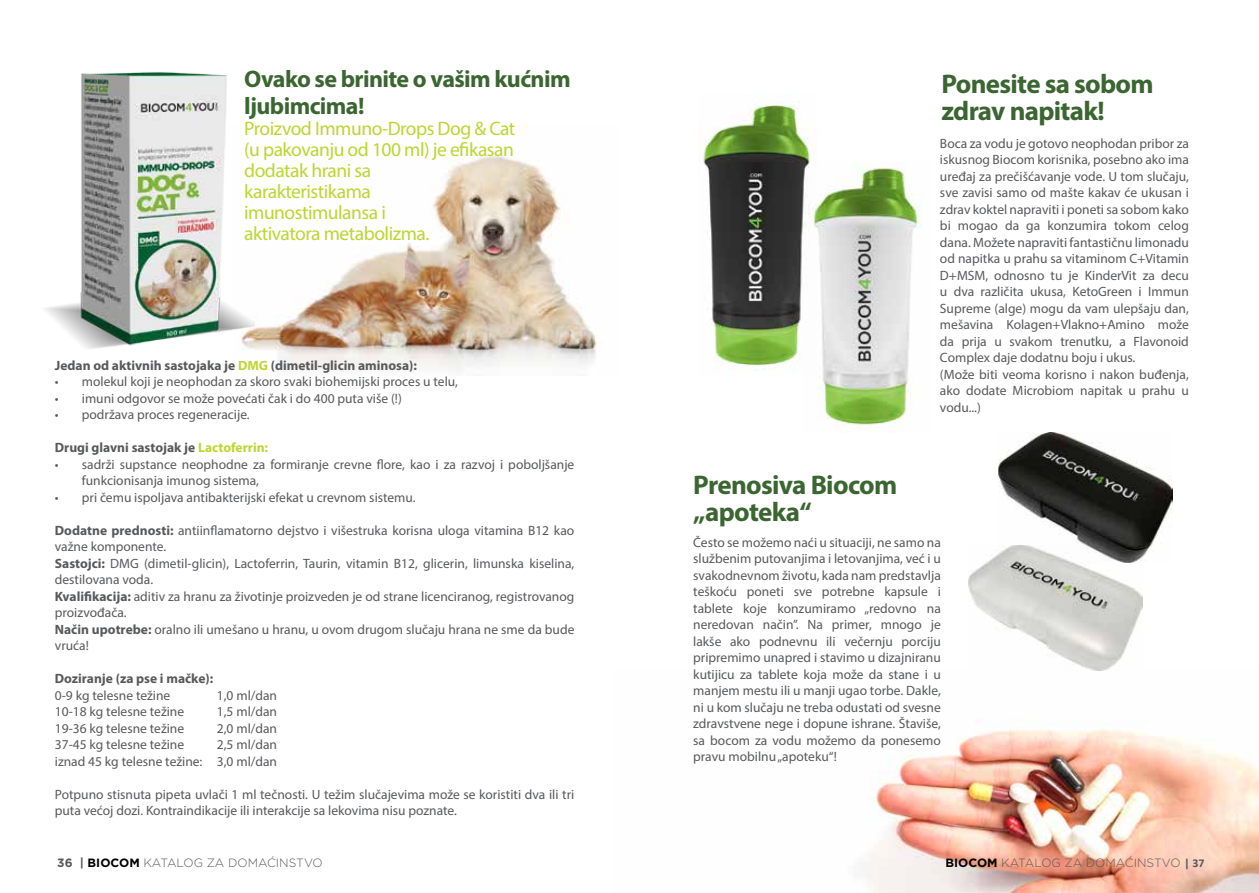
<style>
.page{position:relative;width:1259px;height:893px;background:#fff}
.page>*{position:absolute;margin:0;border:0;box-sizing:border-box;transform-origin:0 0}
.t1{font:700 27px/27px "Myriad Pro";letter-spacing:-.025em;color:#3b6631}
.t2{font:700 24px/27px "Myriad Pro";letter-spacing:-.025em;color:#3b6631}
.t3{font:19.5px/21px "Myriad Pro";letter-spacing:-.025em;color:#bcd631}
.t4{font:13.5px/16.5px "Myriad Pro";color:#58595b}
.t5{font:700 13.5px "Myriad Pro";color:#58595b}
.t6{font:300 12px "Gotham";color:#58595b}
.s1{color:#bcd631}
.s2{font-weight:700}
.s3{font-weight:700;color:#000}
.s4{font-family:"Calibri";font-weight:700}
</style>
<div class="page">
<img style="left:254px;top:154px;width:344px;height:218px">
<img style="left:44px;top:72px;width:210px;height:278px">
<img style="left:866px;top:670px;width:393px;height:223px">
<img style="left:698px;top:101px;width:116px;height:268px">
<img style="left:802px;top:162px;width:120px;height:269px">
<img style="left:999px;top:433px;width:173px;height:125px">
<img style="left:969px;top:545px;width:173px;height:125px">
<h2 class="t2" style="left:244px;top:65px;width:328px">Ovako se brinite o vašim kućnim ljubimcima!</h2>
<h3 class="t3" style="left:244px;top:117px;width:273px">Proizvod Immuno-Drops Dog &amp; Cat (u pakovanju od 100 ml) je efikasan dodatak hrani sa<br>karakteristikama<br>imunostimulansa i<br>aktivatora metabolizma.</h3>
<p class="t5" style="left:55px;top:356px;width:364px">Jedan od aktivnih sastojaka je <span class="s1">DMG</span> (dimetil-glicin aminosa):</p>
<p class="t4" style="left:55px;top:373px;width:405px">• molekul koji je neophodan za skoro svaki biohemijski proces u telu,</p>
<p class="t4" style="left:55px;top:390px;width:348px">• imuni odgovor se može povećati čak i do 400 puta više (!)</p>
<p class="t4" style="left:55px;top:406px;width:196px">• podržava proces regeneracije.</p>
<p class="t5" style="left:55px;top:439px;width:215px">Drugi glavni sastojak je <span class="s1">Lactoferrin:</span></p>
<p class="t4" style="left:82px;top:456px;width:494px;text-indent:-27px">• sadrži supstance neophodne za formiranje crevne flore, kao i za razvoj i poboljšanje funkcionisanja imunog sistema,</p>
<p class="t4" style="left:55px;top:489px;width:362px">• pri čemu ispoljava antibakterijski efekat u crevnom sistemu.</p>
<p class="t4" style="left:55px;top:522px;width:521px"><span class="s2">Dodatne prednosti:</span> antiinflamatorno dejstvo i višestruka korisna uloga vitamina B12 kao važne komponente.<br><span class="s2">Sastojci:</span> DMG (dimetil-glicin), Lactoferrin, Taurin, vitamin B12, glicerin, limunska kiselina, destilovana voda.<br><span class="s2">Kvalifikacija:</span> aditiv za hranu za životinje proizveden je od strane licenciranog, registrovanog proizvođača.<br><span class="s2">Način upotrebe:</span> oralno ili umešano u hranu, u ovom drugom slučaju hrana ne sme da bude vruća!</p>
<p class="t5" style="left:55px;top:670px;width:160px">Doziranje (za pse i mačke):</p>
<p class="t4" style="left:55px;top:687px;width:117px">0-9 kg telesne težine</p>
<p class="t4" style="left:217px;top:687px;width:62px">1,0 ml/dan</p>
<p class="t4" style="left:55px;top:703px;width:131px">10-18 kg telesne težine</p>
<p class="t4" style="left:217px;top:703px;width:62px">1,5 ml/dan</p>
<p class="t4" style="left:55px;top:720px;width:131px">19-36 kg telesne težine</p>
<p class="t4" style="left:217px;top:720px;width:62px">2,0 ml/dan</p>
<p class="t4" style="left:55px;top:736px;width:131px">37-45 kg telesne težine</p>
<p class="t4" style="left:55px;top:736px;width:224px;text-align:right">2,5 ml/dan<br>iznad 45 kg telesne težine: 3,0 ml/dan</p>
<p class="t4" style="left:55px;top:786px;width:521px">Potpuno stisnuta pipeta uvlači 1 ml tečnosti. U težim slučajevima može se koristiti dva ili tri puta većoj dozi. Kontraindikacije ili interakcije sa lekovima nisu poznate.</p>
<h1 class="t1" style="left:941px;top:69px;width:214px">Ponesite sa sobom zdrav napitak!</h1>
<h1 class="t1" style="left:693px;top:470px;width:206px">Prenosiva Biocom „apoteka“</h1>
<p class="t4" style="left:940px;top:135px;width:250px">Boca za vodu je gotovo neophodan pribor za iskusnog Biocom korisnika, posebno ako ima uređaj za prečišćavanje vode. U tom slučaju, sve zavisi samo od mašte kakav će ukusan i zdrav koktel napraviti i poneti sa sobom kako bi mogao da ga konzumira tokom celog dana. Možete napraviti fantastičnu limonadu od napitka u prahu sa vitaminom C+Vitamin D+MSM, odnosno tu je KinderVit za decu u dva različita ukusa, KetoGreen i Immun Supreme (alge) mogu da vam ulepšaju dan, mešavina Kolagen+Vlakno+Amino može da prija u svakom trenutku, a Flavonoid Complex daje dodatnu boju i ukus.<br>(Može biti veoma korisno i nakon buđenja, ako dodate Microbiom napitak u prahu u vodu...)</p>
<p class="t4" style="left:693px;top:534px;width:249px;text-align:justify">Često se možemo naći u situaciji, ne samo na službenim putovanjima i letovanjima, već i u svakodnevnom životu, kada nam predstavlja teškoću poneti sve potrebne kapsule i tablete koje konzumiramo „redovno na neredovan način”. Na primer, mnogo je lakše ako podnevnu ili večernju porciju pripremimo unapred i stavimo u dizajniranu kutijicu za tablete koja može da stane i u manjem mestu ili u manji ugao torbe. Dakle, ni u kom slučaju ne treba odustati od svesne zdravstvene nege i dopune ishrane. Štaviše, sa bocom za vodu možemo da ponesemo pravu mobilnu „apoteku“!</p>
<p class="t6" style="left:57px;top:855px;width:267px"><span class="s2">36 |</span> <span class="s3">BIOCOM</span> KATALOG ZA DOMAĆINSTVO</p>
<p class="t6" style="left:945px;top:855px;width:261px"><span class="s3">BIOCOM</span> KATALOG ZA DOMAĆINSTVO <span class="s4">| 37</span></p>
</div>
